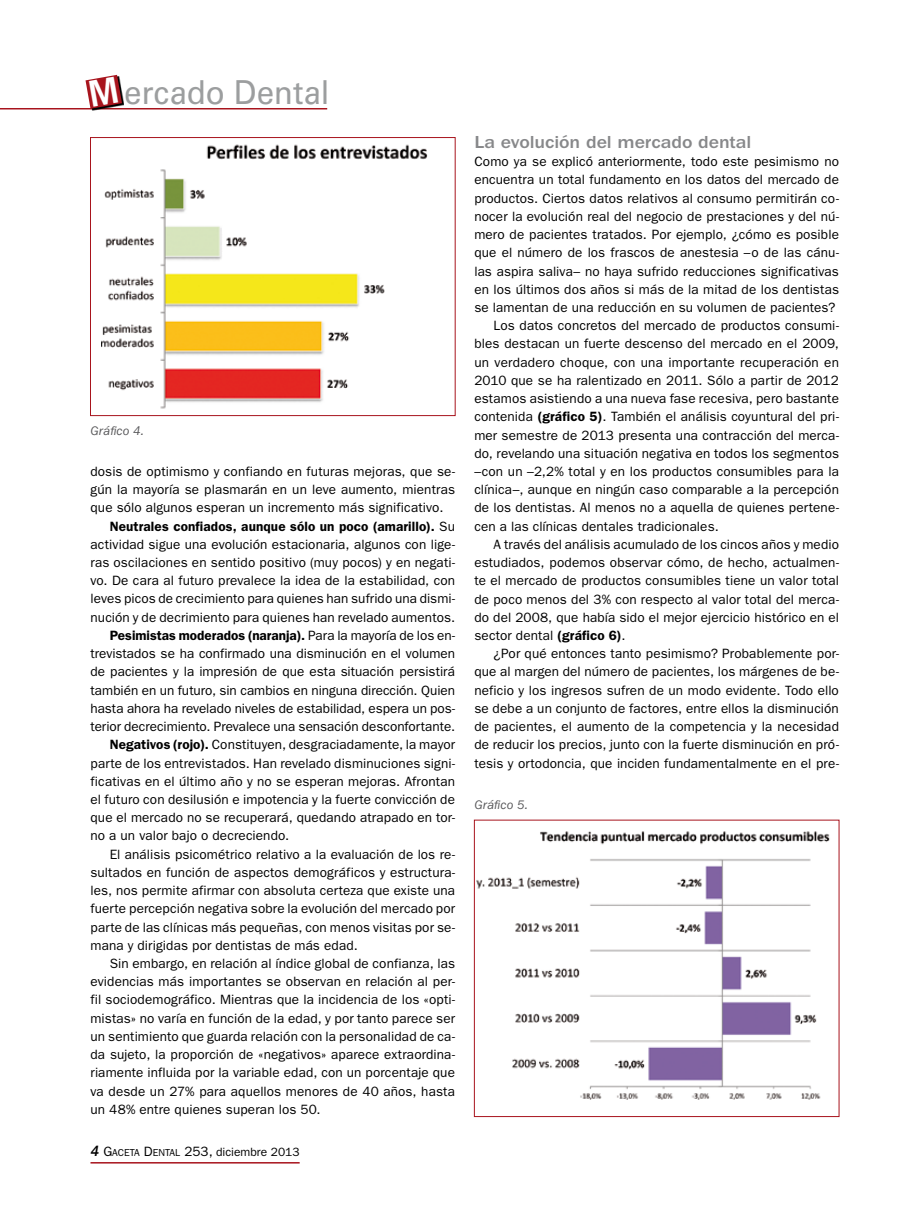
<style>
.page{position:relative;width:919px;height:1217px;background:#fff}
.page>*{position:absolute;margin:0;border:0;box-sizing:border-box;transform-origin:0 0}
.t1{font:33px "Univers LT Std";letter-spacing:-.005em;color:#9c9e9f;scale:.95 1}
.t2{font:500 18px "ITC Franklin Gothic Std";letter-spacing:-.005em;color:#87888a;scale:1.1 1}
.t3{font:13.5px "ITC Franklin Gothic Std";letter-spacing:.01em;color:#000}
.t4{font:600 13.5px "ITC Franklin Gothic Std";letter-spacing:.005em;color:#000}
.t5{font:italic 12.75px "ITC Franklin Gothic Std";letter-spacing:.01em;color:#58585a}
.t6{font:12px "ITC Franklin Gothic Std";color:#000}
.s1{font-weight:400}
.s2{font-weight:600}
.s3{font-family:"ITC Franklin Gothic Std Med It";font-size:15px}
.s4{font-size:13.5px}
.s5{font-size:10.2px}
</style>
<div class="page">
<img style="left:101px;top:144px;width:327px;height:265px">
<div style="left:90px;top:137px;width:365px;height:279px;border:1px solid #a8141d"></div>
<img style="left:476px;top:831px;width:354px;height:269px">
<hr style="left:90px;top:1161px;width:209px;height:2px;background:#a8141d">
<hr style="left:0;top:108px;width:327px;height:1px;background:#a8141d">
<svg style="left:87px;top:92px;width:37px;height:18px"></svg>
<svg style="left:85px;top:75px;width:37px;height:34px"></svg>
<h1 class="t1" style="left:124px;top:73px;width:218px">ercado Dental</h1>
<p class="t5" style="left:90px;top:423px;width:55px">Gráfico 4.</p>
<p class="t3" style="left:90px;top:463px;width:366px">dosis de optimismo y confiando en futuras mejoras, que se-</p>
<p class="t3" style="left:90px;top:481px;width:366px">gún la mayoría se plasmarán en un leve aumento, mientras</p>
<p class="t3" style="left:90px;top:500px;width:354px">que sólo algunos esperan un incremento más significativo.</p>
<p class="t4" style="left:110px;top:518px;width:347px">Neutrales confiados, aunque sólo un poco (amarillo). <span class="s1">Su</span></p>
<p class="t3" style="left:90px;top:536px;width:366px">actividad sigue una evolución estacionaria, algunos con lige-</p>
<p class="t3" style="left:90px;top:554px;width:366px">ras oscilaciones en sentido positivo (muy pocos) y en negati-</p>
<p class="t3" style="left:90px;top:572px;width:366px">vo. De cara al futuro prevalece la idea de la estabilidad, con</p>
<p class="t3" style="left:90px;top:591px;width:366px">leves picos de crecimiento para quienes han sufrido una dismi-</p>
<p class="t3" style="left:90px;top:609px;width:366px">nución y de decrimiento para quienes han revelado aumentos.</p>
<p class="t4" style="left:110px;top:627px;width:347px">Pesimistas moderados (naranja). <span class="s1">Para la mayoría de los en-</span></p>
<p class="t3" style="left:90px;top:645px;width:366px">trevistados se ha confirmado una disminución en el volumen</p>
<p class="t3" style="left:90px;top:664px;width:366px">de pacientes y la impresión de que esta situación persistirá</p>
<p class="t3" style="left:90px;top:682px;width:366px">también en un futuro, sin cambios en ninguna dirección. Quien</p>
<p class="t3" style="left:90px;top:700px;width:366px">hasta ahora ha revelado niveles de estabilidad, espera un pos-</p>
<p class="t3" style="left:90px;top:718px;width:366px">terior decrecimiento. Prevalece una sensación desconfortante.</p>
<p class="t3" style="left:110px;top:736px;width:347px"><span class="s2">Negativos (rojo).</span> Constituyen, desgraciadamente, la mayor</p>
<p class="t3" style="left:90px;top:755px;width:366px">parte de los entrevistados. Han revelado disminuciones signi-</p>
<p class="t3" style="left:90px;top:773px;width:366px">ficativas en el último año y no se esperan mejoras. Afrontan</p>
<p class="t3" style="left:90px;top:791px;width:366px">el futuro con desilusión e impotencia y la fuerte convicción de</p>
<p class="t3" style="left:90px;top:809px;width:366px">que el mercado no se recuperará, quedando atrapado en tor-</p>
<p class="t3" style="left:90px;top:827px;width:200px">no a un valor bajo o decreciendo.</p>
<p class="t3" style="left:110px;top:846px;width:347px">El análisis psicométrico relativo a la evaluación de los re-</p>
<p class="t3" style="left:90px;top:864px;width:366px">sultados en función de aspectos demográficos y estructura-</p>
<p class="t3" style="left:90px;top:882px;width:366px">les, nos permite afirmar con absoluta certeza que existe una</p>
<p class="t3" style="left:90px;top:900px;width:366px">fuerte percepción negativa sobre la evolución del mercado por</p>
<p class="t3" style="left:90px;top:918px;width:366px">parte de las clínicas más pequeñas, con menos visitas por se-</p>
<p class="t3" style="left:90px;top:937px;width:269px">mana y dirigidas por dentistas de más edad.</p>
<p class="t3" style="left:110px;top:955px;width:347px">Sin embargo, en relación al índice global de confianza, las</p>
<p class="t3" style="left:90px;top:973px;width:366px">evidencias más importantes se observan en relación al per-</p>
<p class="t3" style="left:90px;top:991px;width:366px">fil sociodemográfico. Mientras que la incidencia de los «opti-</p>
<p class="t3" style="left:90px;top:1010px;width:366px">mistas» no varía en función de la edad, y por tanto parece ser</p>
<p class="t3" style="left:90px;top:1028px;width:366px">un sentimiento que guarda relación con la personalidad de ca-</p>
<p class="t3" style="left:90px;top:1046px;width:366px">da sujeto, la proporción de «negativos» aparece extraordina-</p>
<p class="t3" style="left:90px;top:1064px;width:366px">riamente influida por la variable edad, con un porcentaje que</p>
<p class="t3" style="left:90px;top:1082px;width:366px">va desde un 27% para aquellos menores de 40 años, hasta</p>
<p class="t3" style="left:90px;top:1101px;width:232px">un 48% entre quienes superan los 50.</p>
<p class="t6" style="left:90px;top:1144px;width:211px"><span class="s3">4</span> <span class="s4">G</span><span class="s5">ACETA</span> <span class="s4">D</span><span class="s5">ENTAL</span> <span class="s4">253,</span> diciembre 2013</p>
<h2 class="t2" style="left:474px;top:132px;width:253px">La evolución del mercado dental</h2>
<p class="t3" style="left:474px;top:154px;width:366px">Como ya se explicó anteriormente, todo este pesimismo no</p>
<p class="t3" style="left:474px;top:172px;width:366px">encuentra un total fundamento en los datos del mercado de</p>
<p class="t3" style="left:474px;top:190px;width:366px">productos. Ciertos datos relativos al consumo permitirán co-</p>
<p class="t3" style="left:474px;top:208px;width:366px">nocer la evolución real del negocio de prestaciones y del nú-</p>
<p class="t3" style="left:474px;top:227px;width:366px">mero de pacientes tratados. Por ejemplo, ¿cómo es posible</p>
<p class="t3" style="left:474px;top:245px;width:366px">que el número de los frascos de anestesia –o de las cánu-</p>
<p class="t3" style="left:474px;top:263px;width:366px">las aspira saliva– no haya sufrido reducciones significativas</p>
<p class="t3" style="left:474px;top:281px;width:366px">en los últimos dos años si más de la mitad de los dentistas</p>
<p class="t3" style="left:474px;top:299px;width:362px">se lamentan de una reducción en su volumen de pacientes?</p>
<p class="t3" style="left:493px;top:318px;width:347px">Los datos concretos del mercado de productos consumi-</p>
<p class="t3" style="left:474px;top:336px;width:366px">bles destacan un fuerte descenso del mercado en el 2009,</p>
<p class="t3" style="left:474px;top:354px;width:366px">un verdadero choque, con una importante recuperación en</p>
<p class="t3" style="left:474px;top:372px;width:366px">2010 que se ha ralentizado en 2011. Sólo a partir de 2012</p>
<p class="t3" style="left:474px;top:390px;width:366px">estamos asistiendo a una nueva fase recesiva, pero bastante</p>
<p class="t3" style="left:474px;top:409px;width:366px">contenida <span class="s2">(gráfico 5)</span>. También el análisis coyuntural del pri-</p>
<p class="t3" style="left:474px;top:427px;width:366px">mer semestre de 2013 presenta una contracción del merca-</p>
<p class="t3" style="left:474px;top:445px;width:366px">do, revelando una situación negativa en todos los segmentos</p>
<p class="t3" style="left:474px;top:463px;width:366px">–con un –2,2% total y en los productos consumibles para la</p>
<p class="t3" style="left:474px;top:482px;width:366px">clínica–, aunque en ningún caso comparable a la percepción</p>
<p class="t3" style="left:474px;top:500px;width:366px">de los dentistas. Al menos no a aquella de quienes pertene-</p>
<p class="t3" style="left:474px;top:518px;width:246px">cen a las clínicas dentales tradicionales.</p>
<p class="t3" style="left:493px;top:536px;width:347px">A través del análisis acumulado de los cincos años y medio</p>
<p class="t3" style="left:474px;top:554px;width:366px">estudiados, podemos observar cómo, de hecho, actualmen-</p>
<p class="t3" style="left:474px;top:573px;width:366px">te el mercado de productos consumibles tiene un valor total</p>
<p class="t3" style="left:474px;top:591px;width:366px">de poco menos del 3% con respecto al valor total del merca-</p>
<p class="t3" style="left:474px;top:609px;width:366px">do del 2008, que había sido el mejor ejercicio histórico en el</p>
<p class="t3" style="left:474px;top:627px;width:152px">sector dental <span class="s2">(gráfico 6)</span>.</p>
<p class="t3" style="left:493px;top:645px;width:347px">¿Por qué entonces tanto pesimismo? Probablemente por-</p>
<p class="t3" style="left:474px;top:664px;width:366px">que al margen del número de pacientes, los márgenes de be-</p>
<p class="t3" style="left:474px;top:682px;width:366px">neficio y los ingresos sufren de un modo evidente. Todo ello</p>
<p class="t3" style="left:474px;top:700px;width:366px">se debe a un conjunto de factores, entre ellos la disminución</p>
<p class="t3" style="left:474px;top:718px;width:366px">de pacientes, el aumento de la competencia y la necesidad</p>
<p class="t3" style="left:474px;top:736px;width:366px">de reducir los precios, junto con la fuerte disminución en pró-</p>
<p class="t3" style="left:474px;top:755px;width:366px">tesis y ortodoncia, que inciden fundamentalmente en el pre-</p>
<p class="t5" style="left:474px;top:797px;width:55px">Gráfico 5.</p>
</div>
